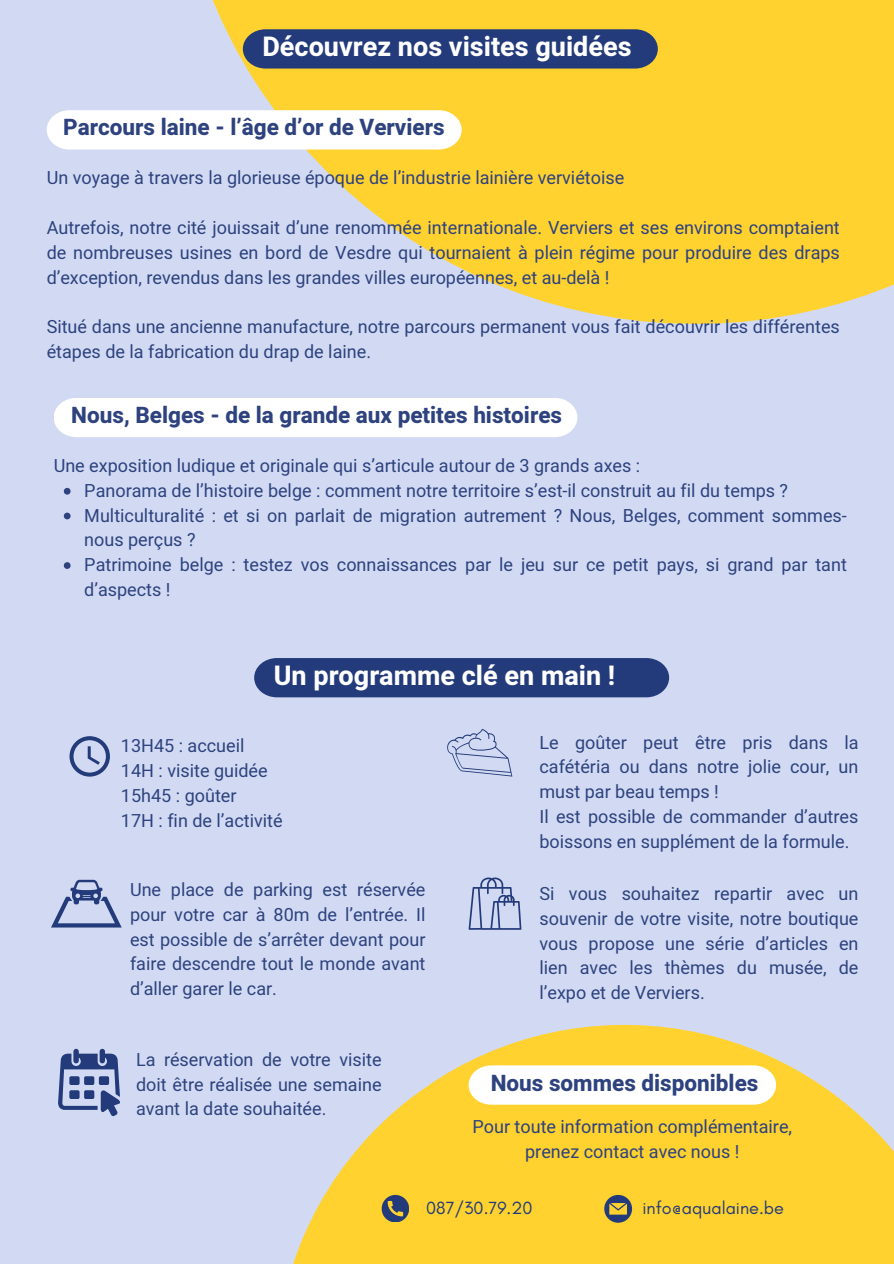
<style>
.page{position:relative;width:894px;height:1264px;background:#fff}
.page>*{position:absolute;margin:0;border:0;box-sizing:border-box;transform-origin:0 0}
.t1{font:700 27px "Heebo";color:#fff}
.t2{font:800 22.5px "Heebo";color:#2d427e}
.t3{font:18px/24.8px "Heebo";color:#2d427e;text-align:justify}
.t4{font:18px "Glacial Indifference";color:#233b7a}
</style>
<div class="page">
<div style="left:0;top:0;width:893px;height:1263px;background:#d2daf3"></div>
<svg style="left:103px;top:0;width:790px;height:324px;fill:#ffd230"></svg>
<div style="left:47px;top:110px;width:414px;height:39px;background:#fff"></div>
<div style="left:54px;top:398px;width:523px;height:39px;background:#fff"></div>
<svg style="left:69px;top:736px;width:41px;height:40px"></svg>
<svg style="left:447px;top:729px;width:65px;height:47px"></svg>
<svg style="left:51px;top:879px;width:71px;height:48px"></svg>
<svg style="left:468px;top:877px;width:53px;height:52px"></svg>
<svg style="left:58px;top:1048px;width:62px;height:68px"></svg>
<svg style="left:64px;top:488px;width:7px;height:6px"></svg>
<svg style="left:64px;top:512px;width:7px;height:7px"></svg>
<svg style="left:64px;top:562px;width:7px;height:7px"></svg>
<svg style="left:243px;top:29px;width:414px;height:40px;background:#2b4077"></svg>
<svg style="left:293px;top:1024px;width:600px;height:239px;fill:#ffd230"></svg>
<div style="left:254px;top:658px;width:415px;height:39px;background:#233b7a"></div>
<div style="left:468px;top:1065px;width:307px;height:39px;background:#fff"></div>
<svg style="left:381px;top:1194px;width:27px;height:27px"></svg>
<svg style="left:604px;top:1194px;width:28px;height:28px"></svg>
<p class="t1" style="left:262px;top:28px;width:370px">Découvrez nos visites guidées</p>
<p class="t2" style="left:63px;top:112px;width:382px">Parcours laine - l’âge d’or de Verviers</p>
<h2 class="t3" style="left:47px;top:166px;width:579px">Un voyage à travers la glorieuse époque de l’industrie lainière verviétoise</h2>
<p class="t3" style="left:47px;top:216px;width:794px">Autrefois, notre cité jouissait d’une renommée internationale. Verviers et ses environs comptaient de nombreuses usines en bord de Vesdre qui tournaient à plein régime pour produire des draps d’exception, revendus dans les grandes villes européennes, et au-delà !</p>
<p class="t3" style="left:47px;top:315px;width:794px">Situé dans une ancienne manufacture, notre parcours permanent vous fait découvrir les différentes étapes de la fabrication du drap de laine.</p>
<p class="t2" style="left:71px;top:399px;width:492px">Nous, Belges - de la grande aux petites histoires</p>
<p class="t3" style="left:54px;top:454px;width:588px">Une exposition ludique et originale qui s’articule autour de 3 grands axes :</p>
<h1 class="t3" style="left:84px;top:479px;width:705px">Panorama de l’histoire belge : comment notre territoire s’est-il construit au fil du temps ?</h1>
<p class="t3" style="left:84px;top:503px;width:763px">Multiculturalité : et si on parlait de migration autrement ? Nous, Belges, comment sommes&shy;nous perçus ?</p>
<p class="t3" style="left:84px;top:553px;width:764px">Patrimoine belge : testez vos connaissances par le jeu sur ce petit pays, si grand par tant d’aspects !</p>
<p class="t1" style="left:274px;top:656px;width:343px">Un programme clé en main !</p>
<h1 class="t3" style="left:121px;top:734px;width:125px">13H45 : accueil</h1>
<h2 class="t3" style="left:121px;top:759px;width:148px">14H : visite guidée</h2>
<p class="t3" style="left:121px;top:783px;width:117px">15h45 : goûter</p>
<p class="t3" style="left:121px;top:808px;width:163px">17H : fin de l’activité</p>
<p class="t3" style="left:539px;top:730px;width:320px">Le goûter peut être pris dans la cafétéria ou dans notre jolie cour, un must par beau temps !</p>
<p class="t3" style="left:539px;top:805px;width:320px">Il est possible de commander d’autres boissons en supplément de la formule.</p>
<p class="t3" style="left:130px;top:878px;width:297px">Une place de parking est réservée pour votre car à 80m de l’entrée. Il est possible de s’arrêter devant pour faire descendre tout le monde avant d’aller garer le car.</p>
<p class="t3" style="left:539px;top:882px;width:320px">Si vous souhaitez repartir avec un souvenir de votre visite, notre boutique vous propose une série d’articles en lien avec les thèmes du musée, de l’expo et de Verviers.</p>
<p class="t3" style="left:136px;top:1047px;width:247px">La réservation de votre visite doit être réalisée une semaine avant la date souhaitée.</p>
<p class="t2" style="left:490px;top:1067px;width:269px">Nous sommes disponibles</p>
<p class="t3" style="left:472px;top:1115px;width:321px;text-align:center">Pour toute information complémentaire, prenez contact avec nous !</p>
<p class="t4" style="left:426px;top:1197px;width:108px">087/30.79.20</p>
<p class="t4" style="left:642px;top:1196px;width:143px">info@aqualaine.be</p>
</div>
